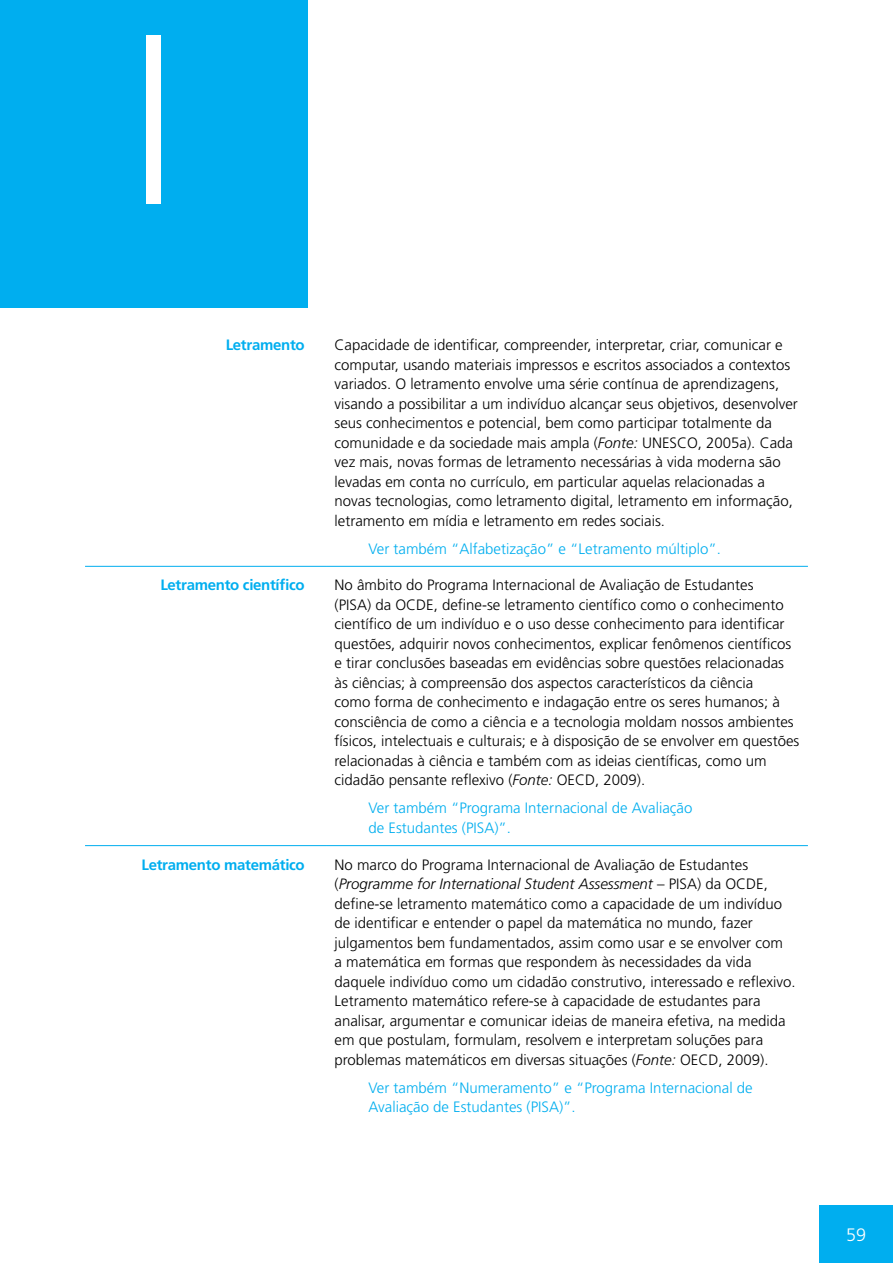
<style>
.page{position:relative;width:893px;height:1263px;background:#fff}
.page>*{position:absolute;margin:0;border:0;box-sizing:border-box;transform-origin:0 0}
.t1{font:300 225px "Frutiger";color:#fff}
.t2{font:300 18px "Frutiger";color:#fff}
.t3{font:300 15px/19.5px "Frutiger";color:#000}
.t4{font:300 15px/19.5px "Frutiger";color:#00aeef}
.t5{font:700 15px "Frutiger";letter-spacing:-.02em;color:#00aeef}
.s1{font-style:italic}
</style>
<div class="page">
<div style="left:819px;top:1205px;width:74px;height:58px;background:#00aeef"></div>
<hr style="left:85px;top:566px;width:241px;height:1px;background:#00aeef">
<hr style="left:326px;top:566px;width:482px;height:1px;background:#00aeef">
<hr style="left:85px;top:845px;width:241px;height:1px;background:#00aeef">
<hr style="left:326px;top:845px;width:482px;height:1px;background:#00aeef">
<div style="left:0;top:0;width:308px;height:308px;background:#00aeef"></div>
<h1 class="t1" style="left:129px;top:-1px;width:51px">l</h1>
<p class="t5" style="left:226px;top:336px;width:80px">Letramento</p>
<p class="t3" style="left:334px;top:335px;width:465px">Capacidade de identificar, compreender, interpretar, criar, comunicar e computar, usando materiais impressos e escritos associados a contextos variados. O letramento envolve uma série contínua de aprendizagens, visando a possibilitar a um indivíduo alcançar seus objetivos, desenvolver seus conhecimentos e potencial, bem como participar totalmente da comunidade e da sociedade mais ampla (<span class="s1">Fonte:</span> UNESCO, 2005a). Cada vez mais, novas formas de letramento necessárias à vida moderna são levadas em conta no currículo, em particular aquelas relacionadas a novas tecnologias, como letramento digital, letramento em informação, letramento em mídia e letramento em redes sociais.</p>
<p class="t4" style="left:369px;top:539px;width:354px">Ver também “Alfabetização” e “Letramento múltiplo”.</p>
<p class="t5" style="left:160px;top:576px;width:146px">Letramento científico</p>
<p class="t3" style="left:334px;top:576px;width:466px">No âmbito do Programa Internacional de Avaliação de Estudantes<br>(PISA) da OCDE, define-se letramento científico como o conhecimento científico de um indivíduo e o uso desse conhecimento para identificar questões, adquirir novos conhecimentos, explicar fenômenos científicos e tirar conclusões baseadas em evidências sobre questões relacionadas às ciências; à compreensão dos aspectos característicos da ciência<br>como forma de conhecimento e indagação entre os seres humanos; à consciência de como a ciência e a tecnologia moldam nossos ambientes físicos, intelectuais e culturais; e à disposição de se envolver em questões relacionadas à ciência e também com as ideias científicas, como um cidadão pensante reflexivo (<span class="s1">Fonte:</span> OECD, 2009).</p>
<p class="t4" style="left:369px;top:799px;width:325px">Ver também “Programa Internacional de Avaliação de Estudantes (PISA)”.</p>
<p class="t5" style="left:142px;top:856px;width:165px">Letramento matemático</p>
<p class="t3" style="left:334px;top:855px;width:463px">No marco do Programa Internacional de Avaliação de Estudantes (<span class="s1">Programme for International Student Assessment</span> – PISA) da OCDE, define-se letramento matemático como a capacidade de um indivíduo de identificar e entender o papel da matemática no mundo, fazer julgamentos bem fundamentados, assim como usar e se envolver com<br>a matemática em formas que respondem às necessidades da vida daquele indivíduo como um cidadão construtivo, interessado e reflexivo.<br>Letramento matemático refere-se à capacidade de estudantes para analisar, argumentar e comunicar ideias de maneira efetiva, na medida em que postulam, formulam, resolvem e interpretam soluções para problemas matemáticos em diversas situações (<span class="s1">Fonte:</span> OECD, 2009).</p>
<p class="t4" style="left:369px;top:1078px;width:386px">Ver também “Numeramento” e “Programa Internacional de<br>Avaliação de Estudantes (PISA)”.</p>
<p class="t2" style="left:846px;top:1224px;width:22px">59</p>
</div>
